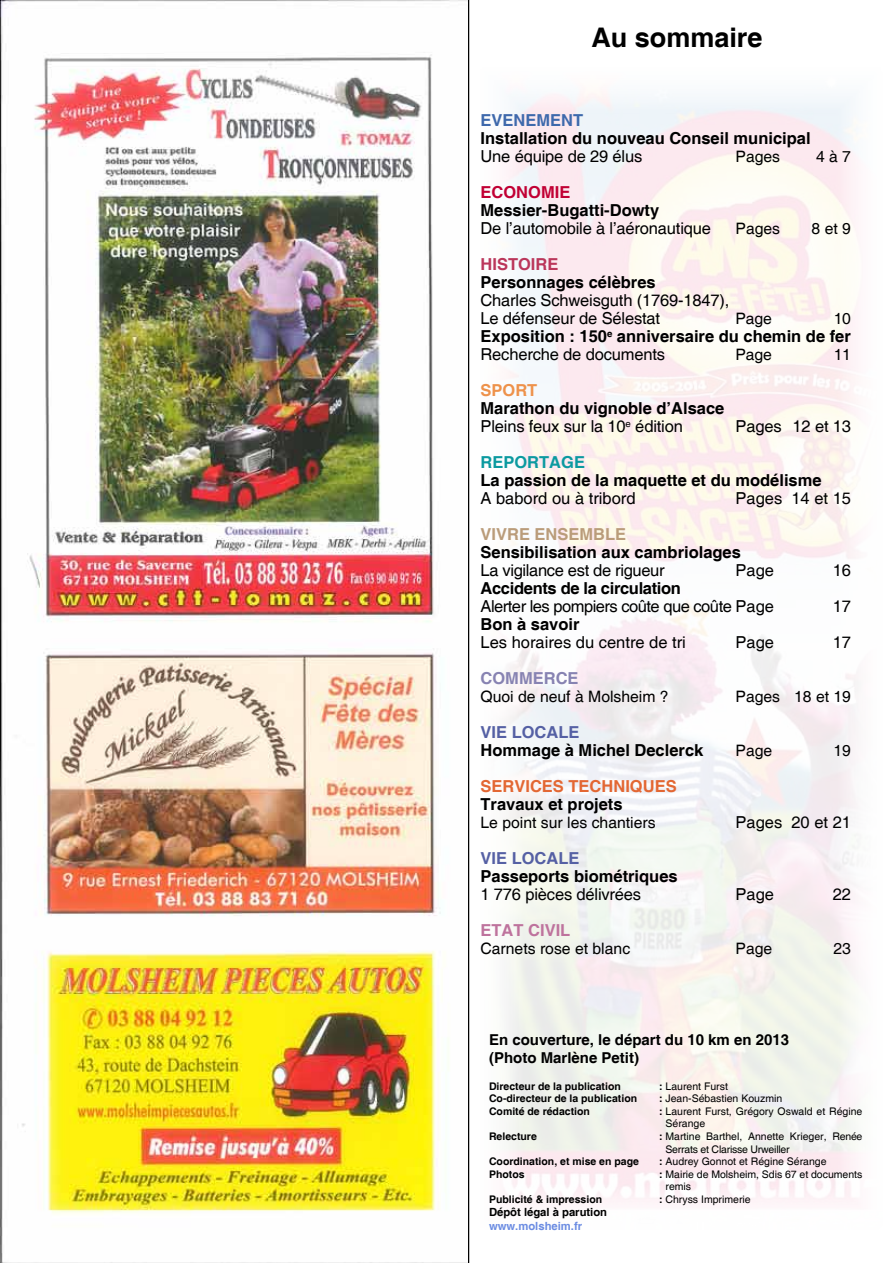
<style>
.page{position:relative;width:893px;height:1263px;background:#fff}
.page>*{position:absolute;margin:0;border:0;box-sizing:border-box;transform-origin:0 0}
.t1{font:700 27px "Helvetica";color:#000}
.t2{font:700 16.5px/18px "Helvetica";color:#000}
.t3{font:16.5px/18px "Helvetica";letter-spacing:-.01em;color:#000}
.t4{font:16.5px/18px "Helvetica";letter-spacing:-.03em;color:#000}
.t5{font:700 16.5px/18px "Helvetica";color:#e36733}
.t6{font:700 16.5px "Helvetica";color:#be739d}
.t7{font:700 16.5px "Helvetica";color:#8783b2}
.t8{font:15.75px "Helvetica";color:#000}
.t9{font:700 15px/18px "Helvetica";color:#000}
.t10{font:700 11.25px/13.5px "Helvetica";color:#000}
.t11{font:10.5px/12.6px "Helvetica";color:#000}
.t12{font:700 10.5px "Helvetica";color:#000}
.t13{font:10.5px/12.6px "Helvetica";letter-spacing:-.02em;color:#000}
.s1{color:#3e69ac}
.s2{font-weight:400}
.s3{font-weight:700;color:#c10034}
.s4{font-weight:700}
.s5{font-weight:700;color:#bb375b}
.s6{color:#ee924b}
.s7{color:#0b9aa0}
.s8{color:#ba9c7a}
.s9{color:#5560a4}
.s10{color:#000}
.s11{color:#6c8ce2}
</style>
<div class="page">
<hr style="left:468px;top:0;width:1px;height:1263px;background:#000">
<img style="left:0;top:0;width:468px;height:1263px">
<h1 class="t1" style="left:591px;top:21px;width:173px">Au sommaire</h1>
<p class="t2" style="left:480px;top:112px;width:332px"><span class="s1">EVENEMENT<br></span>Installation du nouveau Conseil municipal<br><span class="s2">Une équipe de 29 élus</span></p>
<p class="t8" style="left:735px;top:147px;width:46px">Pages</p>
<p class="t8" style="left:816px;top:147px;width:37px">4 à 7</p>
<p class="t3" style="left:480px;top:184px;width:232px"><span class="s3">ECONOMIE<br></span><span class="s4">Messier-Bugatti-Dowty<br></span>De l’automobile à l’aéronautique</p>
<p class="t8" style="left:735px;top:219px;width:46px">Pages</p>
<p class="t8" style="left:812px;top:219px;width:41px">8 et 9</p>
<p class="t3" style="left:480px;top:256px;width:250px"><span class="s5">HISTOIRE<br></span><span class="s4">Personnages célèbres<br></span>Charles Schweisguth (1769-1847),<br>Le défenseur de Sélestat</p>
<p class="t8" style="left:735px;top:309px;width:38px">Page</p>
<p class="t8" style="left:834px;top:309px;width:19px">10</p>
<p class="t2" style="left:480px;top:328px;width:372px">Exposition : 150<sup>e</sup> anniversaire du chemin de fer<br><span class="s2">Recherche de documents</span></p>
<p class="t8" style="left:735px;top:345px;width:38px">Page</p>
<p class="t8" style="left:834px;top:345px;width:19px">11</p>
<p class="t2" style="left:480px;top:382px;width:245px"><span class="s6">SPORT<br></span>Marathon du vignoble d’Alsace<br><span class="s2">Pleins feux sur la 10</span><sup>e</sup> <span class="s2">édition</span></p>
<p class="t3" style="left:735px;top:418px;width:117px">Pages 12 et 13</p>
<p class="t2" style="left:480px;top:454px;width:343px"><span class="s7">REPORTAGE<br></span>La passion de la maquette et du modélisme<br><span class="s2">A babord ou à tribord</span></p>
<p class="t3" style="left:735px;top:490px;width:117px">Pages 14 et 15</p>
<p class="t2" style="left:480px;top:526px;width:262px"><span class="s8">VIVRE ENSEMBLE<br></span>Sensibilisation aux cambriolages<br><span class="s2">La vigilance est de rigueur</span></p>
<p class="t3" style="left:736px;top:562px;width:40px">Page</p>
<p class="t3" style="left:833px;top:562px;width:20px">16</p>
<p class="t4" style="left:480px;top:580px;width:295px"><span class="s4">Accidents de la circulation<br></span>Alerter les pompiers coûte que coûte Page</p>
<p class="t3" style="left:833px;top:598px;width:20px">17</p>
<p class="t3" style="left:480px;top:616px;width:207px"><span class="s4">Bon à savoir<br></span>Les horaires du centre de tri</p>
<p class="t3" style="left:736px;top:634px;width:40px">Page</p>
<p class="t3" style="left:833px;top:634px;width:20px">17</p>
<p class="t7" style="left:481px;top:668px;width:100px">COMMERCE</p>
<p class="t8" style="left:480px;top:687px;width:190px">Quoi de neuf à Molsheim ?</p>
<p class="t8" style="left:735px;top:687px;width:117px">Pages 18 et 19</p>
<p class="t2" style="left:480px;top:724px;width:224px"><span class="s9">VIE LOCALE<br></span>Hommage à Michel Declerck</p>
<p class="t8" style="left:735px;top:741px;width:38px">Page</p>
<p class="t8" style="left:833px;top:741px;width:19px">19</p>
<p class="t5" style="left:480px;top:778px;width:198px">SERVICES TECHNIQUES<br><span class="s10">Travaux et projets</span></p>
<p class="t8" style="left:480px;top:813px;width:177px">Le point sur les chantiers</p>
<p class="t3" style="left:735px;top:814px;width:117px">Pages 20 et 21</p>
<p class="t2" style="left:480px;top:850px;width:199px"><span class="s9">VIE LOCALE<br></span>Passeports biométriques<br><span class="s2">1 776 pièces délivrées</span></p>
<p class="t3" style="left:735px;top:886px;width:40px">Page</p>
<p class="t3" style="left:833px;top:886px;width:20px">22</p>
<p class="t6" style="left:480px;top:920px;width:91px">ETAT CIVIL</p>
<p class="t8" style="left:480px;top:939px;width:151px">Carnets rose et blanc</p>
<p class="t8" style="left:735px;top:939px;width:38px">Page</p>
<p class="t8" style="left:833px;top:939px;width:19px">23</p>
<p class="t9" style="left:489px;top:1032px;width:302px">En couverture, le départ du 10 km en 2013 (Photo Marlène Petit)</p>
<p class="t12" style="left:489px;top:1079px;width:133px">Directeur de la publication</p>
<p class="t11" style="left:659px;top:1080px;width:70px"><span class="s4">:</span> Laurent Furst</p>
<p class="t12" style="left:489px;top:1092px;width:150px">Co-directeur de la publication</p>
<p class="t11" style="left:659px;top:1092px;width:125px"><span class="s4">:</span> Jean-Sébastien Kouzmin</p>
<p class="t12" style="left:489px;top:1104px;width:102px">Comité de rédaction</p>
<p class="t11" style="left:665px;top:1105px;width:198px;text-indent:-6px"><span class="s4">:</span> Laurent Furst, Grégory Oswald et Régine<br>Sérange</p>
<p class="t12" style="left:489px;top:1130px;width:49px">Relecture</p>
<p class="t13" style="left:665px;top:1130px;width:198px;text-indent:-6px"><span class="s4">:</span> Martine Barthel, Annette Krieger, Renée<br>Serrats et Clarisse Urweiller</p>
<p class="t12" style="left:489px;top:1155px;width:151px">Coordination, et mise en page</p>
<p class="t11" style="left:659px;top:1155px;width:169px"><span class="s4">:</span> Audrey Gonnot et Régine Sérange</p>
<p class="t12" style="left:489px;top:1167px;width:37px">Photos</p>
<p class="t11" style="left:665px;top:1168px;width:198px;text-indent:-6px"><span class="s4">:</span> Mairie de Molsheim, Sdis 67 et documents remis</p>
<p class="t12" style="left:489px;top:1193px;width:115px">Publicité &amp; impression</p>
<p class="t11" style="left:659px;top:1193px;width:93px"><span class="s4">:</span> Chryss Imprimerie</p>
<p class="t10" style="left:489px;top:1206px;width:120px">Dépôt légal à parution <span class="s11">www.molsheim.fr</span></p>
</div>
